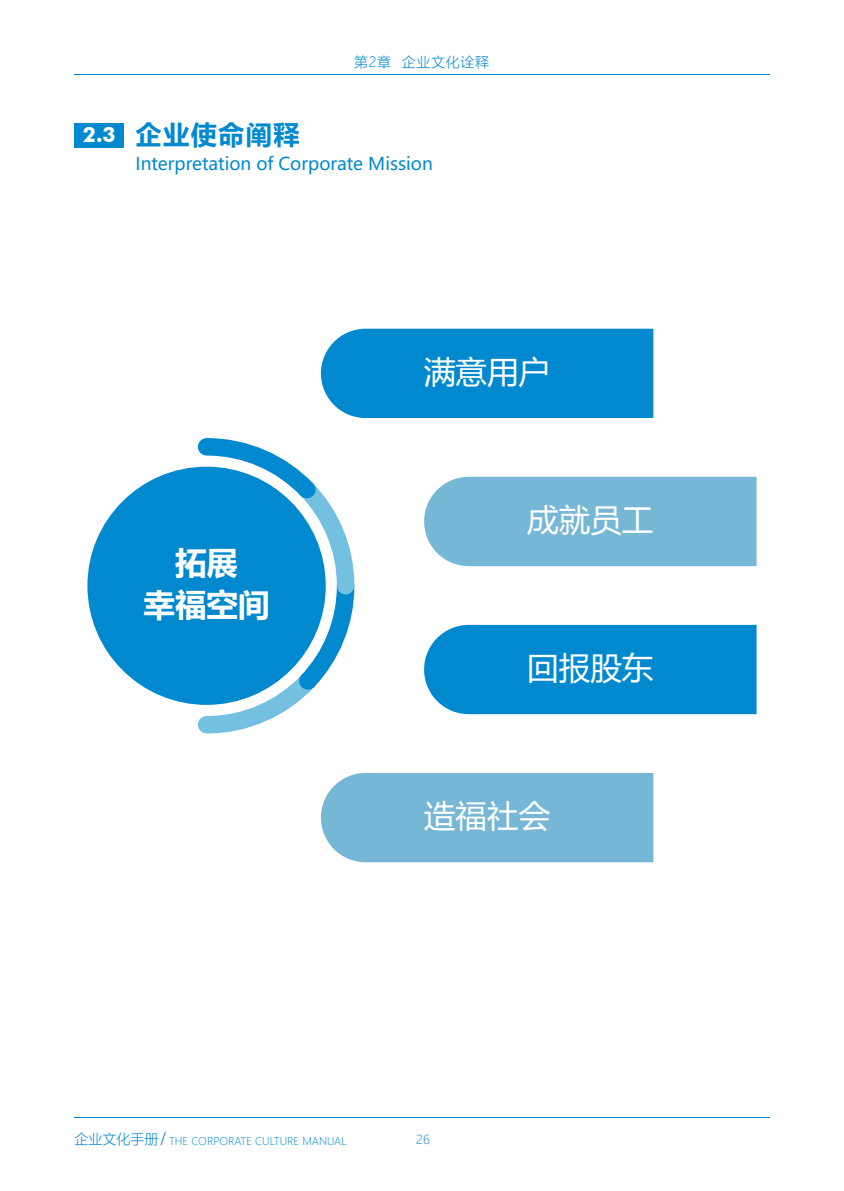
<style>
.page{position:relative;width:844px;height:1191px;background:#fff}
.page>*{position:absolute;margin:0;border:0;box-sizing:border-box;transform-origin:0 0}
.t1{font:31.5px "Microsoft Ya Hei UI";color:#fff}
.t2{font:700 31.5px/42px "Microsoft Ya Hei UI";color:#fff;text-align:center}
.t3{font:700 26.25px "Microsoft Ya Hei UI";letter-spacing:.05em;color:#0089cf}
.t4{font:17.5px "Microsoft Ya Hei UI";color:#0089cf}
.t5{font:14px "Microsoft Ya Hei UI Light";letter-spacing:.05em;color:#0089cf}
.t6{font:12.25px "Microsoft Ya Hei UI Light";color:#0089cf}
.t7{font:10.5px "Microsoft Ya Hei UI Light";color:#0089cf}
.s1{font-family:"Futura BT";font-size:21px;color:#fff}
.s2{font-size:14px}
</style>
<div class="page">
<svg style="left:160px;top:1131px;width:6px;height:14px"></svg>
<div style="left:321px;top:329px;width:332px;height:89px;background:#0089cf"></div>
<div style="left:424px;top:625px;width:332px;height:89px;background:#0089cf"></div>
<div style="left:424px;top:477px;width:332px;height:89px;background:#75b7d5"></div>
<div style="left:321px;top:773px;width:332px;height:89px;background:#75b7d5"></div>
<div style="left:87px;top:467px;width:238px;height:238px;background:#0089cf;border-radius:50%"></div>
<svg style="left:189px;top:438px;width:166px;height:296px"></svg>
<hr style="left:74px;top:1116px;width:695px;height:1px;background:#0089cf">
<hr style="left:74px;top:74px;width:695px;height:1px;background:#0089cf">
<div style="left:74px;top:123px;width:50px;height:24px;background:#0089cf"></div>
<h2 class="t3" style="left:83px;top:116px;width:218px"><span class="s1">2.3</span> 企业使命阐释</h2>
<p class="t5" style="left:354px;top:53px;width:137px">第2章 企业文化诠释</p>
<p class="t4" style="left:135px;top:152px;width:299px">Interpretation of Corporate Mission</p>
<h1 class="t1" style="left:424px;top:350px;width:127px">满意用户</h1>
<h1 class="t2" style="left:143px;top:540px;width:127px">拓展<br>幸福空间</h1>
<h1 class="t1" style="left:527px;top:498px;width:127px">成就员工</h1>
<h1 class="t1" style="left:527px;top:646px;width:127px">回报股东</h1>
<h1 class="t1" style="left:424px;top:794px;width:127px">造福社会</h1>
<p class="t7" style="left:74px;top:1133px;width:273px"><span class="s2">企业文化手册</span> THE CORPORATE CULTURE MANUAL</p>
<p class="t6" style="left:416px;top:1131px;width:15px">26</p>
</div>
